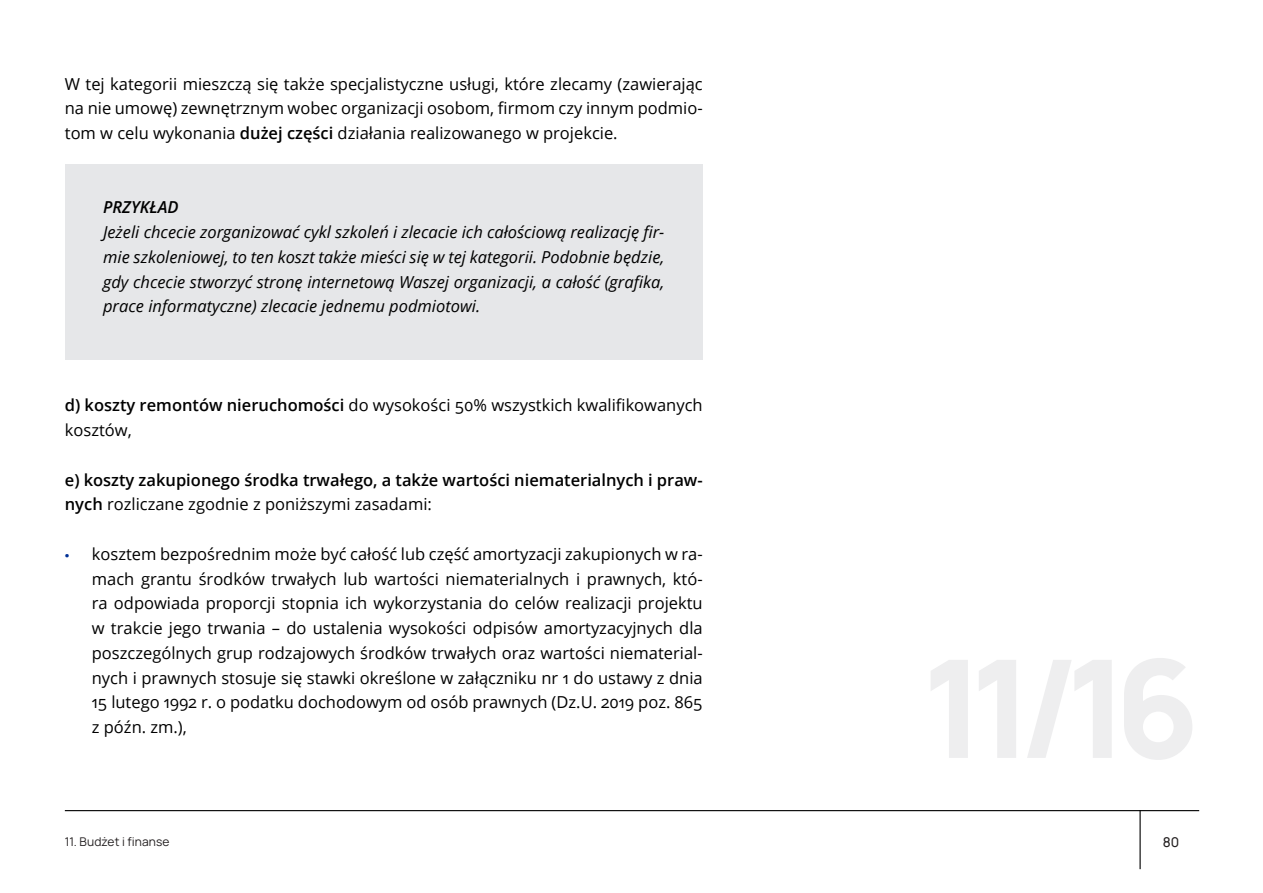
<style>
.page{position:relative;width:1263px;height:893px;background:#fff}
.page>*{position:absolute;margin:0;border:0;box-sizing:border-box;transform-origin:0 0}
.BODY{font:16.5px/24.8px "Open Sans";color:#000;text-align:justify}
.BODY-2{font:italic 16.5px/24.8px "Open Sans";color:#000;text-align:justify}
.BODY-3{font:600 16.5px/24.8px "Open Sans";color:#000}
.BODY-4{font:italic 600 16.5px "Open Sans";color:#000}
.t1{font:500 13.5px "Manrope";color:#231f20}
.t2{font:12px "Manrope";letter-spacing:.01em;color:#231f20}
.s1{font-weight:600}
.s2{font-weight:400}
.s3{font-family:"Myriad Pro";color:#003096}
</style>
<div class="page">
<hr style="left:65px;top:810px;width:1134px;height:1px;background:#000">
<hr style="left:1139px;top:810px;width:2px;height:59px;background:#000">
<div style="left:65px;top:164px;width:638px;height:195px;background:#e6e7e9"></div>
<p class="BODY" style="left:65px;top:71px;width:639px">W tej kategorii mieszczą się także specjalistyczne usługi, które zlecamy (zawierając na nie umowę) zewnętrznym wobec organizacji osobom, firmom czy innym podmio&shy;tom w celu wykonania <span class="s1">dużej części</span> działania realizowanego w projekcie.</p>
<p class="BODY-4" style="left:103px;top:196px;width:77px">PRZYKŁAD</p>
<p class="BODY-2" style="left:103px;top:219px;width:563px">Jeżeli chcecie zorganizować cykl szkoleń i zlecacie ich całościową realizację fir&shy;mie szkoleniowej, to ten koszt także mieści się w tej kategorii. Podobnie będzie, gdy chcecie stworzyć stronę internetową Waszej organizacji, a całość (grafika, prace informatyczne) zlecacie jednemu podmiotowi.</p>
<p class="BODY" style="left:65px;top:393px;width:639px"><span class="s1">d) koszty remontów nieruchomości</span> do wysokości 50% wszystkich kwalifikowanych kosztów,</p>
<p class="BODY-3" style="left:65px;top:467px;width:639px">e) koszty zakupionego środka trwałego, a także wartości niematerialnych i praw&shy;nych <span class="s2">rozliczane zgodnie z poniższymi zasadami:</span></p>
<p class="BODY" style="left:92px;top:541px;width:612px;text-indent:-27px"><span class="s3">•</span> kosztem bezpośrednim może być całość lub część amortyzacji zakupionych w ra&shy;mach grantu środków trwałych lub wartości niematerialnych i prawnych, któ&shy;ra odpowiada proporcji stopnia ich wykorzystania do celów realizacji projektu w trakcie jego trwania – do ustalenia wysokości odpisów amortyzacyjnych dla poszczególnych grup rodzajowych środków trwałych oraz wartości niematerial&shy;nych i prawnych stosuje się stawki określone w załączniku nr 1 do ustawy z dnia 15 lutego 1992 r. o podatku dochodowym od osób prawnych (Dz.U. 2019 poz. 865 z późn. zm.),</p>
<p class="t2" style="left:65px;top:833px;width:106px">11. Budżet i finanse</p>
<p class="t1" style="left:1163px;top:832px;width:18px">80</p>
</div>
